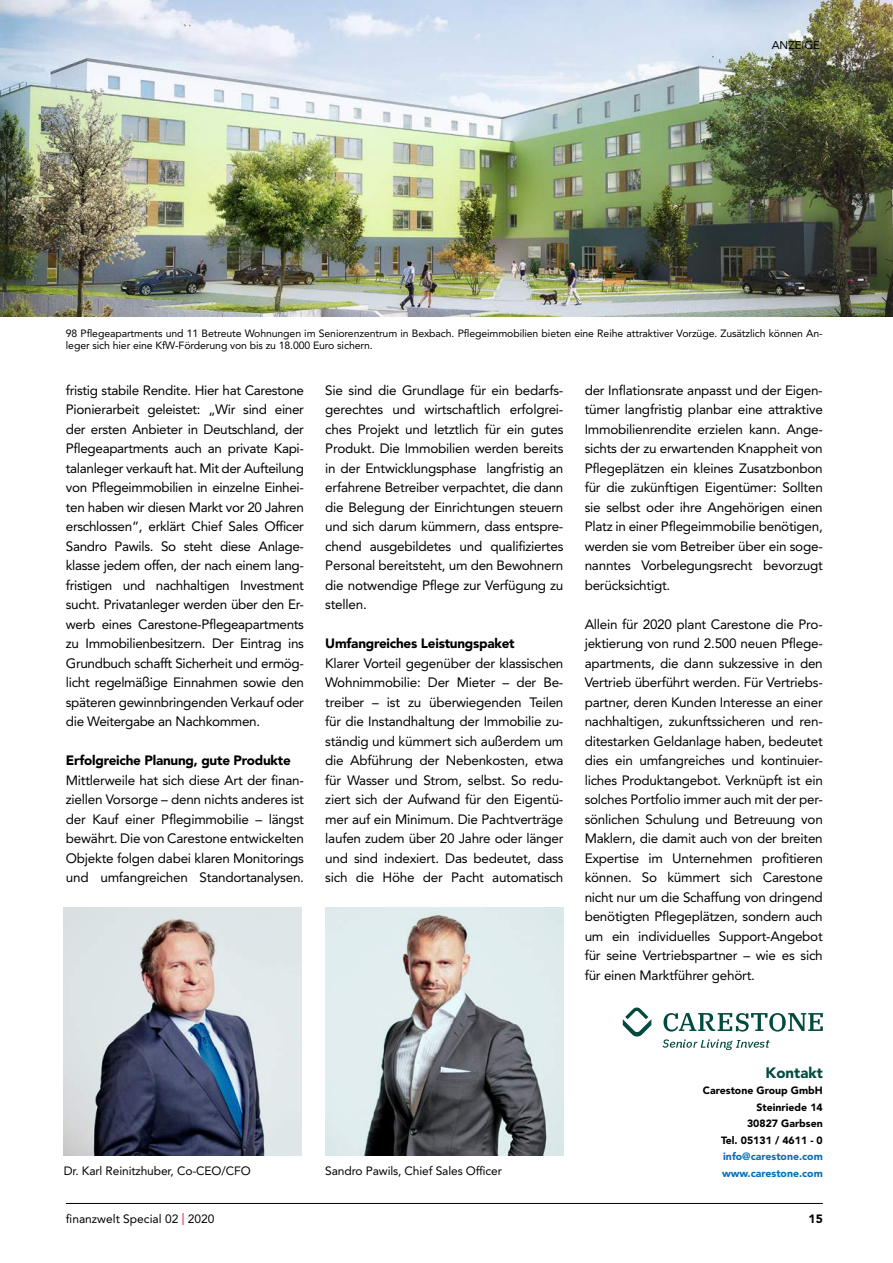
<style>
.page{position:relative;width:893px;height:1263px;background:#fff}
.page>*{position:absolute;margin:0;border:0;box-sizing:border-box;transform-origin:0 0}
.t1{font:900 15px "Avenir LT Std";color:#004a40}
.t2{font:13.5px/19.5px "Avenir LT Std";letter-spacing:-.02em;color:#000;text-align:justify}
.t3{font:900 13.5px "Avenir LT Std";letter-spacing:-.02em;color:#000}
.t4{font:12px "Avenir LT Std";letter-spacing:-.01em;color:#020203}
.t5{font:12px "Avenir LT Std";color:#000}
.t6{font:900 12px "Avenir LT Std";color:#000}
.t7{font:11.25px "Avenir LT Std";color:#020203}
.t8{font:10.5px/12px "Avenir LT Std";letter-spacing:-.01em;color:#020203}
.t9{font:900 10.5px/16.5px "Avenir LT Std";color:#000;text-align:right}
.t10{font:900 10.5px/16.5px "Avenir LT Std";color:#0371b7}
.s1{color:#e30613}
</style>
<div class="page">
<hr style="left:66px;top:1203px;width:757px;height:1px;background:#000">
<svg style="left:623px;top:1007px;width:200px;height:43px"></svg>
<img style="left:0;top:0;width:893px;height:317px">
<img style="left:325px;top:907px;width:238px;height:248px">
<img style="left:64px;top:907px;width:238px;height:248px">
<p class="t7" style="left:772px;top:39px;width:50px">ANZEIGE</p>
<p class="t8" style="left:66px;top:327px;width:758px">98 Pflegeapartments und 11 Betreute Wohnungen im Seniorenzentrum in Bexbach. Pflegeimmobilien bieten eine Reihe attraktiver Vorzüge. Zusätzlich können An&shy;leger sich hier eine KfW-Förderung von bis zu 18.000 Euro sichern.</p>
<p class="t2" style="left:66px;top:381px;width:240px">fristig stabile Rendite. Hier hat Carestone Pionierarbeit geleistet: „Wir sind einer der ersten Anbieter in Deutschland, der Pflegeapartments auch an private Kapi&shy;talanleger verkauft hat. Mit der Aufteilung von Pflegeimmobilien in einzelne Einhei&shy;ten haben wir diesen Markt vor 20 Jahren erschlossen“, erklärt Chief Sales Officer Sandro Pawils. So steht diese Anlage&shy;klasse jedem offen, der nach einem lang&shy;fristigen und nachhaltigen Investment sucht. Privatanleger werden über den Er&shy;werb eines Carestone-Pflegeapartments zu Immobilienbesitzern. Der Eintrag ins Grundbuch schafft Sicherheit und ermög&shy;licht regelmäßige Einnahmen sowie den späteren gewinnbringenden Verkauf oder die Weitergabe an Nachkommen.</p>
<p class="t3" style="left:66px;top:752px;width:226px">Erfolgreiche Planung, gute Produkte</p>
<p class="t2" style="left:66px;top:770px;width:240px">Mittlerweile hat sich diese Art der finan&shy;ziellen Vorsorge – denn nichts anderes ist der Kauf einer Pflegimmobilie – längst bewährt. Die von Carestone entwickelten Objekte folgen dabei klaren Monitorings und umfangreichen Standortanalysen.</p>
<p class="t2" style="left:325px;top:380px;width:240px">Sie sind die Grundlage für ein bedarfs&shy;gerechtes und wirtschaftlich erfolgrei&shy;ches Projekt und letztlich für ein gutes Produkt. Die Immobilien werden bereits in der Entwicklungsphase langfristig an erfahrene Betreiber verpachtet, die dann die Belegung der Einrichtungen steuern und sich darum kümmern, dass entspre&shy;chend ausgebildetes und qualifiziertes Personal bereitsteht, um den Bewohnern die notwendige Pflege zur Verfügung zu stellen.</p>
<p class="t3" style="left:325px;top:635px;width:191px">Umfangreiches Leistungspaket</p>
<p class="t2" style="left:325px;top:653px;width:240px">Klarer Vorteil gegenüber der klassischen Wohnimmobilie: Der Mieter – der Be&shy;treiber – ist zu überwiegenden Teilen für die Instandhaltung der Immobilie zu&shy;ständig und kümmert sich außerdem um die Abführung der Nebenkosten, etwa für Wasser und Strom, selbst. So redu&shy;ziert sich der Aufwand für den Eigentü&shy;mer auf ein Minimum. Die Pachtverträge laufen zudem über 20 Jahre oder länger und sind indexiert. Das bedeutet, dass sich die Höhe der Pacht automatisch</p>
<p class="t2" style="left:585px;top:380px;width:240px">der Inflationsrate anpasst und der Eigen&shy;tümer langfristig planbar eine attraktive Immobilienrendite erzielen kann. Ange&shy;sichts der zu erwartenden Knappheit von Pflegeplätzen ein kleines Zusatzbonbon für die zukünftigen Eigentümer: Sollten sie selbst oder ihre Angehörigen einen Platz in einer Pflegeimmobilie benötigen, werden sie vom Betreiber über ein soge&shy;nanntes Vorbelegungsrecht bevorzugt berücksichtigt.</p>
<p class="t2" style="left:585px;top:614px;width:240px">Allein für 2020 plant Carestone die Pro&shy;jektierung von rund 2.500 neuen Pflege&shy;apartments, die dann sukzessive in den Vertrieb überführt werden. Für Vertriebs&shy;partner, deren Kunden Interesse an einer nachhaltigen, zukunftssicheren und ren&shy;ditestarken Geldanlage haben, bedeutet dies ein umfangreiches und kontinuier&shy;liches Produktangebot. Verknüpft ist ein solches Portfolio immer auch mit der per&shy;sönlichen Schulung und Betreuung von Maklern, die damit auch von der breiten Expertise im Unternehmen profitieren können. So kümmert sich Carestone nicht nur um die Schaffung von dringend benötigten Pflegeplätzen, sondern auch um ein individuelles Support-Angebot für seine Vertriebspartner – wie es sich für einen Marktführer gehört.</p>
<p class="t4" style="left:64px;top:1164px;width:188px">Dr. Karl Reinitzhuber, Co-CEO/CFO</p>
<p class="t4" style="left:325px;top:1164px;width:178px">Sandro Pawils, Chief Sales Officer</p>
<p class="t1" style="left:766px;top:1063px;width:59px">Kontakt</p>
<p class="t9" style="left:703px;top:1082px;width:121px">Carestone Group GmbH<br>Steinriede 14<br>30827 Garbsen<br>Tel. 05131 / 4611 - 0</p>
<p class="t10" style="left:722px;top:1148px;width:102px">info@carestone.com www.carestone.com</p>
<p class="t5" style="left:66px;top:1212px;width:150px">finanzwelt Special 02 <span class="s1">|</span> 2020</p>
<p class="t6" style="left:809px;top:1212px;width:16px">15</p>
</div>
